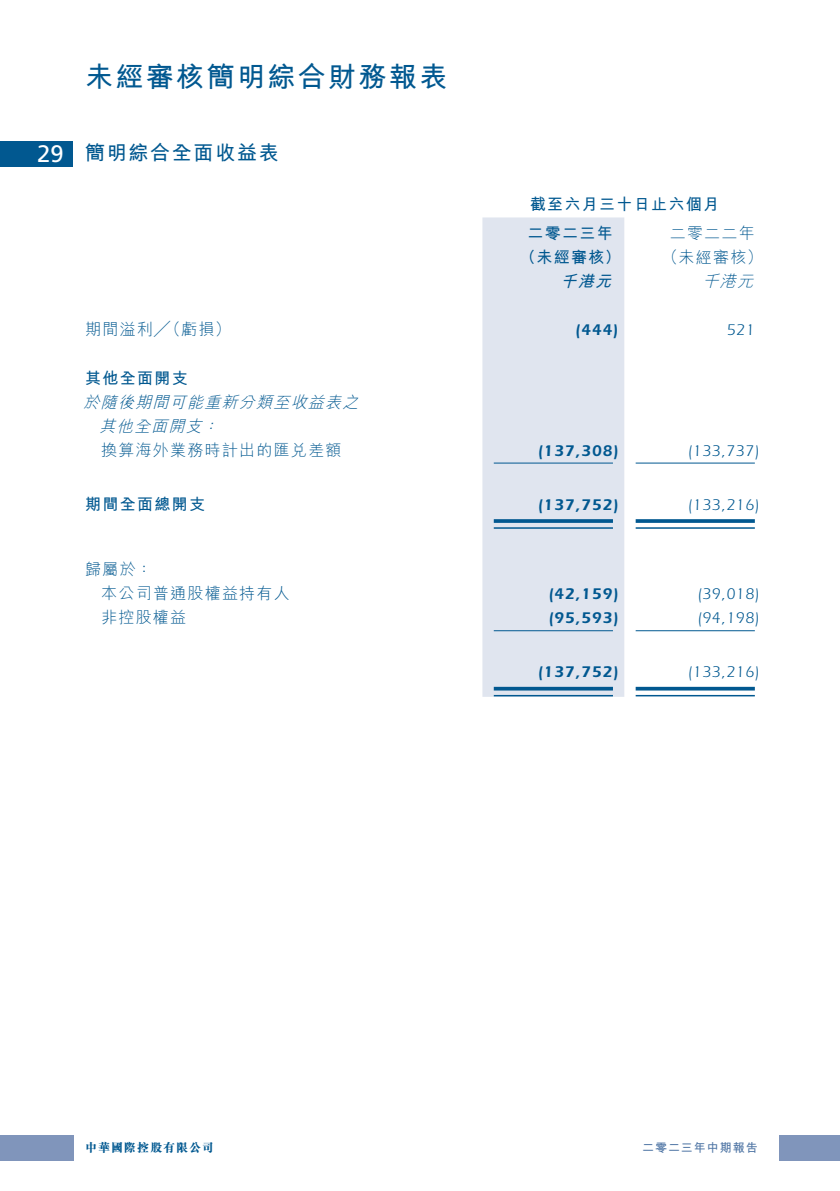
<style>
.page{position:relative;width:840px;height:1191px;background:#fff}
.page>*{position:absolute;margin:0;border:0;box-sizing:border-box;transform-origin:0 0}
.t1{font:700 28px "M Hei HK";letter-spacing:.085em;color:#015890}
.t2{font:23.8px "Frutiger LT Std";color:#fff}
.t3{font:700 20px "M Hei HK";letter-spacing:.085em;color:#015890}
.t4{font:300 16px "M Hei HK";letter-spacing:.08em;color:#015890}
.t5{font:600 16px "ITC Eras Std";letter-spacing:.03em;color:#015890}
.t6{font:16px "ITC Eras Std";letter-spacing:.03em;color:#015890}
.t7{font:700 16px "M Hei HK";letter-spacing:.08em;color:#015890}
.t8{font:italic 300 16px/24px "M Hei HK";color:#015890}
.t9{font:italic 700 16px "M Hei HK";color:#015890}
.t10{font:800 12px "M Sung HK";letter-spacing:.08em;color:#015890}
.t11{font:700 12px "M Hei HK";letter-spacing:.08em;color:#4c73a3}
</style>
<div class="page">
<div style="left:0;top:1135px;width:74px;height:25px;background:#8095bb"></div>
<div style="left:779px;top:1135px;width:60px;height:25px;background:#8095bb"></div>
<div style="left:0;top:142px;width:72px;height:25px;background:#015890"></div>
<div style="left:482px;top:217px;width:142px;height:480px;background:#e0e5ef"></div>
<hr style="left:493px;top:462px;width:119px;height:1px;background:#015890">
<hr style="left:635px;top:462px;width:119px;height:1px;background:#015890">
<svg style="left:493px;top:519px;width:119px;height:4px"></svg>
<hr style="left:493px;top:527px;width:119px;height:2px;background:#015890">
<svg style="left:635px;top:519px;width:119px;height:4px"></svg>
<hr style="left:635px;top:527px;width:119px;height:2px;background:#015890">
<hr style="left:493px;top:630px;width:119px;height:1px;background:#015890">
<hr style="left:635px;top:630px;width:119px;height:1px;background:#015890">
<hr style="left:493px;top:687px;width:119px;height:3px;background:#015890">
<hr style="left:493px;top:695px;width:119px;height:1px;background:#015890">
<hr style="left:635px;top:687px;width:119px;height:3px;background:#015890">
<hr style="left:635px;top:695px;width:119px;height:1px;background:#015890">
<h2 class="t2" style="left:37px;top:140px;width:28px">29</h2>
<h1 class="t1" style="left:85px;top:57px;width:363px">未經審核簡明綜合財務報表</h1>
<p class="t3" style="left:85px;top:138px;width:195px">簡明綜合全面收益表</p>
<p class="t4" style="left:85px;top:318px;width:147px">期間溢利╱（虧損(</p>
<p class="t7" style="left:85px;top:366px;width:104px">其他全面開支</p>
<p class="t8" style="left:202px;top:389px;width:163px;text-indent:-119px">於隨後期間可能重新分類至收益表之：</p>
<p class="t8" style="left:99px;top:413px;width:109px">其他全面開支</p>
<p class="t4" style="left:101px;top:438px;width:242px">換算海外業務時計出的匯兌差額</p>
<p class="t7" style="left:85px;top:492px;width:121px">期間全面總開支</p>
<p class="t4" style="left:85px;top:558px;width:68px">歸屬於：</p>
<p class="t4" style="left:101px;top:582px;width:190px">本公司普通股權益持有人</p>
<p class="t4" style="left:101px;top:606px;width:86px">非控股權益</p>
<p class="t7" style="left:529px;top:192px;width:191px">截至六月三十日止六個月</p>
<p class="t4" style="left:669px;top:222px;width:86px">二零二二年</p>
<p class="t7" style="left:527px;top:222px;width:87px">二零二三年</p>
<p class="t7" style="left:519px;top:246px;width:102px">（未經審核）</p>
<p class="t4" style="left:661px;top:246px;width:102px">（未經審核(</p>
<p class="t9" style="left:560px;top:270px;width:58px">千港元</p>
<p class="t8" style="left:702px;top:269px;width:58px">千港元</p>
<p class="t5" style="left:574px;top:321px;width:45px">)444(</p>
<p class="t6" style="left:726px;top:321px;width:30px">521</p>
<p class="t5" style="left:537px;top:441px;width:83px">)137,308(</p>
<p class="t6" style="left:687px;top:441px;width:73px">)133,737(</p>
<p class="t5" style="left:537px;top:495px;width:83px">)137,752(</p>
<p class="t6" style="left:687px;top:495px;width:73px">)133,216(</p>
<p class="t5" style="left:547px;top:584px;width:72px">)42,159(</p>
<p class="t6" style="left:697px;top:585px;width:63px">)39,018(</p>
<p class="t5" style="left:547px;top:608px;width:72px">)95,593(</p>
<p class="t6" style="left:697px;top:609px;width:63px">)94,198(</p>
<p class="t5" style="left:537px;top:662px;width:83px">)137,752(</p>
<p class="t6" style="left:687px;top:663px;width:73px">)133,216(</p>
<p class="t10" style="left:85px;top:1139px;width:130px">中華國際控股有限公司</p>
<p class="t11" style="left:641px;top:1139px;width:117px">二零二三年中期報告</p>
</div>
